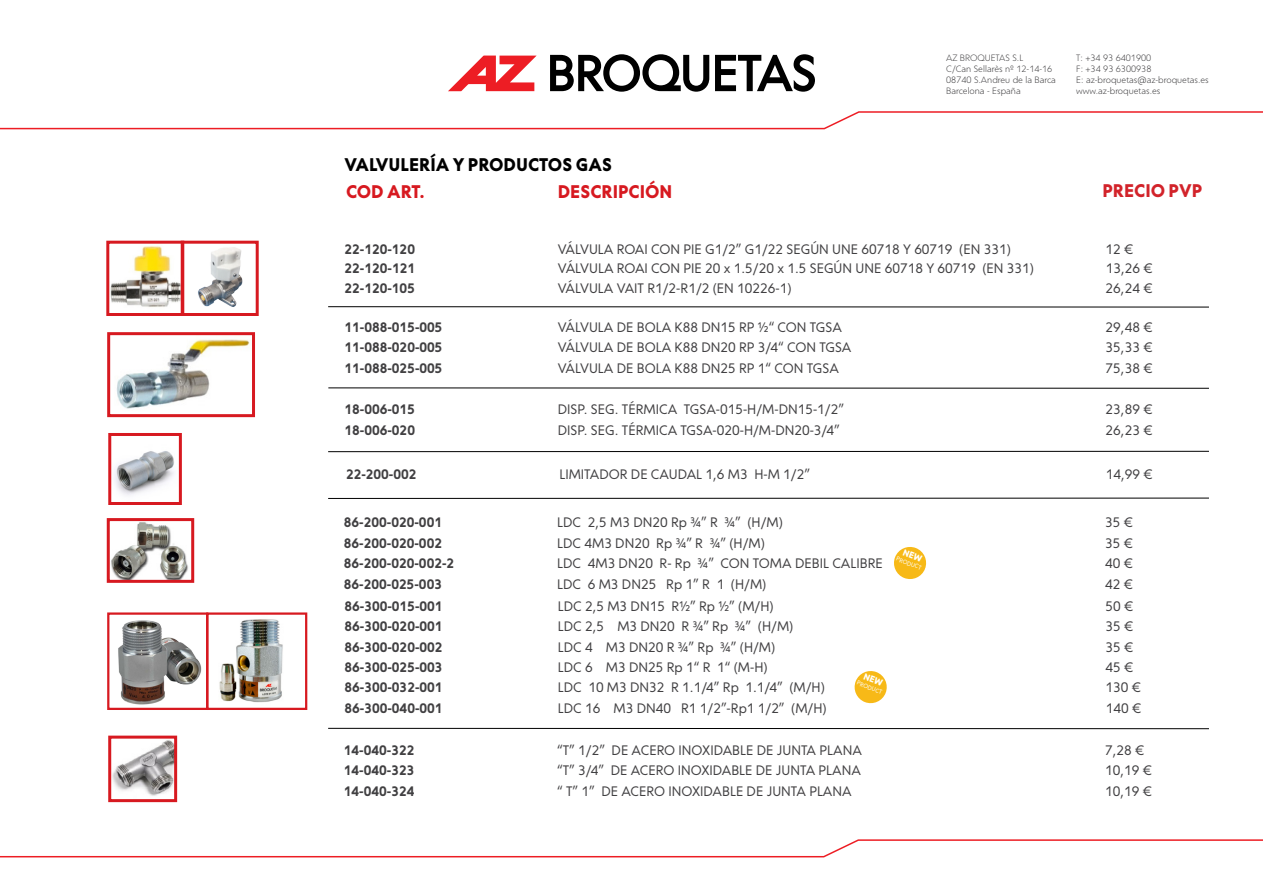
<style>
.page{position:relative;width:1263px;height:893px;background:#fff}
.page>*{position:absolute;margin:0;border:0;box-sizing:border-box;transform-origin:0 0}
.t1{font:700 18px "Corsica MX";color:#000}
.t2{font:700 18px "Corsica MX";color:#d71920}
.t3{font:700 18px "Corsica MX";color:#d2232a}
.t4{font:13.5px/20.4px "Corsica MX";color:#414042}
.t5{font:600 13.5px/20.4px "Corsica MX";color:#414042}
.t6{font:9px/10.8px "Corsica MX";color:#414042}
.t7{font:6px "Corsica MX";color:#fff}
</style>
<div class="page">
<svg style="left:448px;top:56px;width:88px;height:35px"></svg>
<svg style="left:550px;top:54px;width:159px;height:38px"></svg>
<svg style="left:715px;top:54px;width:100px;height:38px"></svg>
<svg style="left:0;top:111px;width:1263px;height:19px"></svg>
<svg style="left:0;top:839px;width:1263px;height:19px"></svg>
<img style="left:219px;top:619px;width:64px;height:84px">
<img style="left:196px;top:658px;width:6px;height:22px">
<hr style="left:328px;top:306px;width:881px;height:1px;background:#000">
<hr style="left:328px;top:451px;width:881px;height:1px;background:#000">
<hr style="left:328px;top:728px;width:881px;height:1px;background:#000">
<hr style="left:328px;top:387px;width:881px;height:2px;background:#000">
<img style="left:110px;top:245px;width:61px;height:62px">
<div style="left:106px;top:241px;width:78px;height:75px;border:3px solid #d71920"></div>
<img style="left:116px;top:339px;width:135px;height:70px">
<div style="left:107px;top:332px;width:148px;height:85px;border:3px solid #d71920"></div>
<img style="left:114px;top:451px;width:60px;height:44px">
<div style="left:108px;top:433px;width:74px;height:72px;border:3px solid #d71920"></div>
<img style="left:112px;top:740px;width:61px;height:56px">
<div style="left:108px;top:736px;width:69px;height:66px;border:3px solid #d71920"></div>
<img style="left:111px;top:522px;width:77px;height:57px">
<div style="left:107px;top:518px;width:87px;height:65px;border:3px solid #d71920"></div>
<hr style="left:328px;top:498px;width:881px;height:1px;background:#000">
<img style="left:108px;top:620px;width:88px;height:118px">
<div style="left:107px;top:612px;width:101px;height:98px;border:2px solid #d71920"></div>
<img style="left:171px;top:242px;width:72px;height:74px">
<div style="left:181px;top:241px;width:78px;height:75px;border:3px solid #d71920"></div>
<div style="left:206px;top:612px;width:101px;height:98px;border:2px solid #d71920"></div>
<svg style="left:894px;top:547px;width:33px;height:32px"></svg>
<svg style="left:854px;top:671px;width:33px;height:33px"></svg>
<h1 class="t1" style="left:344px;top:153px;width:269px">VALVULERÍA Y PRODUCTOS GAS</h1>
<h1 class="t2" style="left:346px;top:180px;width:80px">COD ART.</h1>
<h1 class="t2" style="left:558px;top:180px;width:116px">DESCRIPCIÓN</h1>
<p class="t6" style="left:946px;top:53px;width:111px">AZ BROQUETAS S.L<br>C/Can Sellarès nº 12-14-16<br>08740 S.Andreu de la Barca<br>Barcelona - España</p>
<p class="t6" style="left:1076px;top:53px;width:134px">T: +34 93 6401900<br>F: +34 93 6300938<br>E: az-broquetas@az-broquetas.es www.az-broquetas.es</p>
<h1 class="t3" style="left:1102px;top:179px;width:101px">PRECIO PVP</h1>
<p class="t5" style="left:344px;top:239px;width:72px">22-120-120</p>
<p class="t4" style="left:558px;top:239px;width:454px">VÁLVULA ROAI CON PIE G1/2” G1/22 SEGÚN UNE 60718 Y 60719 (EN 331)</p>
<p class="t4" style="left:1106px;top:239px;width:29px">12 €</p>
<p class="t5" style="left:345px;top:258px;width:72px">22-120-121</p>
<p class="t4" style="left:558px;top:258px;width:478px">VÁLVULA ROAI CON PIE 20 x 1.5/20 x 1.5 SEGÚN UNE 60718 Y 60719 (EN 331)</p>
<p class="t4" style="left:1106px;top:258px;width:48px">13,26 €</p>
<p class="t5" style="left:344px;top:278px;width:72px">22-120-105</p>
<p class="t4" style="left:558px;top:278px;width:235px">VÁLVULA VAIT R1/2-R1/2 (EN 10226-1)</p>
<p class="t4" style="left:1106px;top:278px;width:48px">26,24 €</p>
<p class="t5" style="left:344px;top:317px;width:100px">11-088-015-005</p>
<p class="t4" style="left:558px;top:317px;width:286px">VÁLVULA DE BOLA K88 DN15 RP ½“ CON TGSA</p>
<p class="t4" style="left:1106px;top:317px;width:48px">29,48 €</p>
<p class="t5" style="left:344px;top:337px;width:100px">11-088-020-005</p>
<p class="t4" style="left:558px;top:337px;width:295px">VÁLVULA DE BOLA K88 DN20 RP 3/4“ CON TGSA</p>
<p class="t4" style="left:1106px;top:337px;width:48px">35,33 €</p>
<p class="t5" style="left:344px;top:358px;width:100px">11-088-025-005</p>
<p class="t4" style="left:558px;top:358px;width:283px">VÁLVULA DE BOLA K88 DN25 RP 1“ CON TGSA</p>
<p class="t4" style="left:1106px;top:358px;width:48px">75,38 €</p>
<p class="t5" style="left:344px;top:399px;width:72px">18-006-015</p>
<p class="t4" style="left:558px;top:399px;width:288px">DISP. SEG. TÉRMICA TGSA-015-H/M-DN15-1/2”</p>
<p class="t4" style="left:1106px;top:399px;width:48px">23,89 €</p>
<p class="t5" style="left:344px;top:420px;width:72px">18-006-020</p>
<p class="t4" style="left:558px;top:420px;width:283px">DISP. SEG. TÉRMICA TGSA-020-H/M-DN20-3/4”</p>
<p class="t4" style="left:1106px;top:420px;width:48px">26,23 €</p>
<p class="t5" style="left:346px;top:464px;width:72px">22-200-002</p>
<p class="t4" style="left:559px;top:464px;width:252px">LIMITADOR DE CAUDAL 1,6 M3 H-M 1/2”</p>
<p class="t4" style="left:1106px;top:464px;width:48px">14,99 €</p>
<p class="t5" style="left:344px;top:512px;width:100px">86-200-020-001<br>86-200-020-002</p>
<p class="t5" style="left:344px;top:574px;width:100px">86-200-025-003</p>
<p class="t5" style="left:344px;top:553px;width:112px">86-200-020-002-2</p>
<p class="t5" style="left:344px;top:596px;width:100px">86-300-015-001</p>
<p class="t5" style="left:344px;top:616px;width:100px">86-300-020-001</p>
<p class="t5" style="left:344px;top:657px;width:100px">86-300-025-003</p>
<p class="t5" style="left:344px;top:637px;width:100px">86-300-020-002</p>
<p class="t5" style="left:344px;top:677px;width:100px">86-300-032-001</p>
<p class="t4" style="left:557px;top:513px;width:227px">LDC 2,5 M3 DN20 Rp ¾” R ¾” (H/M)<br>LDC 4M3 DN20 Rp ¾” R ¾” (H/M)</p>
<p class="t4" style="left:557px;top:574px;width:211px">LDC 6 M3 DN25 Rp 1” R 1 (H/M)</p>
<p class="t4" style="left:557px;top:553px;width:327px">LDC 4M3 DN20 R- Rp ¾” CON TOMA DEBIL CALIBRE</p>
<p class="t4" style="left:558px;top:596px;width:217px">LDC 2,5 M3 DN15 R½” Rp ½” (M/H)</p>
<p class="t4" style="left:558px;top:616px;width:237px">LDC 2,5 M3 DN20 R ¾” Rp ¾” (H/M)</p>
<p class="t4" style="left:558px;top:657px;width:211px">LDC 6 M3 DN25 Rp 1“ R 1“ (M-H)</p>
<p class="t4" style="left:558px;top:637px;width:219px">LDC 4 M3 DN20 R ¾” Rp ¾” (H/M)</p>
<p class="t4" style="left:558px;top:677px;width:269px">LDC 10 M3 DN32 R 1.1/4” Rp 1.1/4” (M/H)</p>
<p class="t7" style="left:858px;top:679px;width:28px;rotate:21deg">PRODUCT</p>
<p class="t7" style="left:898px;top:555px;width:28px;rotate:21deg">PRODUCT</p>
<p class="t4" style="left:1105px;top:513px;width:29px">35 €<br>35 €</p>
<p class="t4" style="left:1105px;top:574px;width:29px">42 €</p>
<p class="t4" style="left:1105px;top:553px;width:29px">40 €</p>
<p class="t4" style="left:1106px;top:596px;width:29px">50 €</p>
<p class="t4" style="left:1106px;top:616px;width:29px">35 €</p>
<p class="t4" style="left:1106px;top:657px;width:29px">45 €</p>
<p class="t4" style="left:1106px;top:637px;width:29px">35 €</p>
<p class="t4" style="left:1106px;top:677px;width:37px">130 €</p>
<p class="t5" style="left:344px;top:698px;width:100px">86-300-040-001</p>
<p class="t4" style="left:558px;top:698px;width:270px">LDC 16 M3 DN40 R1 1/2”-Rp1 1/2” (M/H)</p>
<p class="t4" style="left:1106px;top:698px;width:37px">140 €</p>
<p class="t5" style="left:344px;top:740px;width:72px">14-040-322<br>14-040-323</p>
<p class="t4" style="left:557px;top:740px;width:306px">“T” 1/2” DE ACERO INOXIDABLE DE JUNTA PLANA “T” 3/4” DE ACERO INOXIDABLE DE JUNTA PLANA</p>
<p class="t4" style="left:1105px;top:740px;width:48px">7,28 €<br>10,19 €</p>
<p class="t5" style="left:344px;top:780px;width:72px">14-040-324</p>
<p class="t4" style="left:557px;top:781px;width:296px">“ T” 1” DE ACERO INOXIDABLE DE JUNTA PLANA</p>
<p class="t4" style="left:1105px;top:781px;width:48px">10,19 €</p>
</div>
